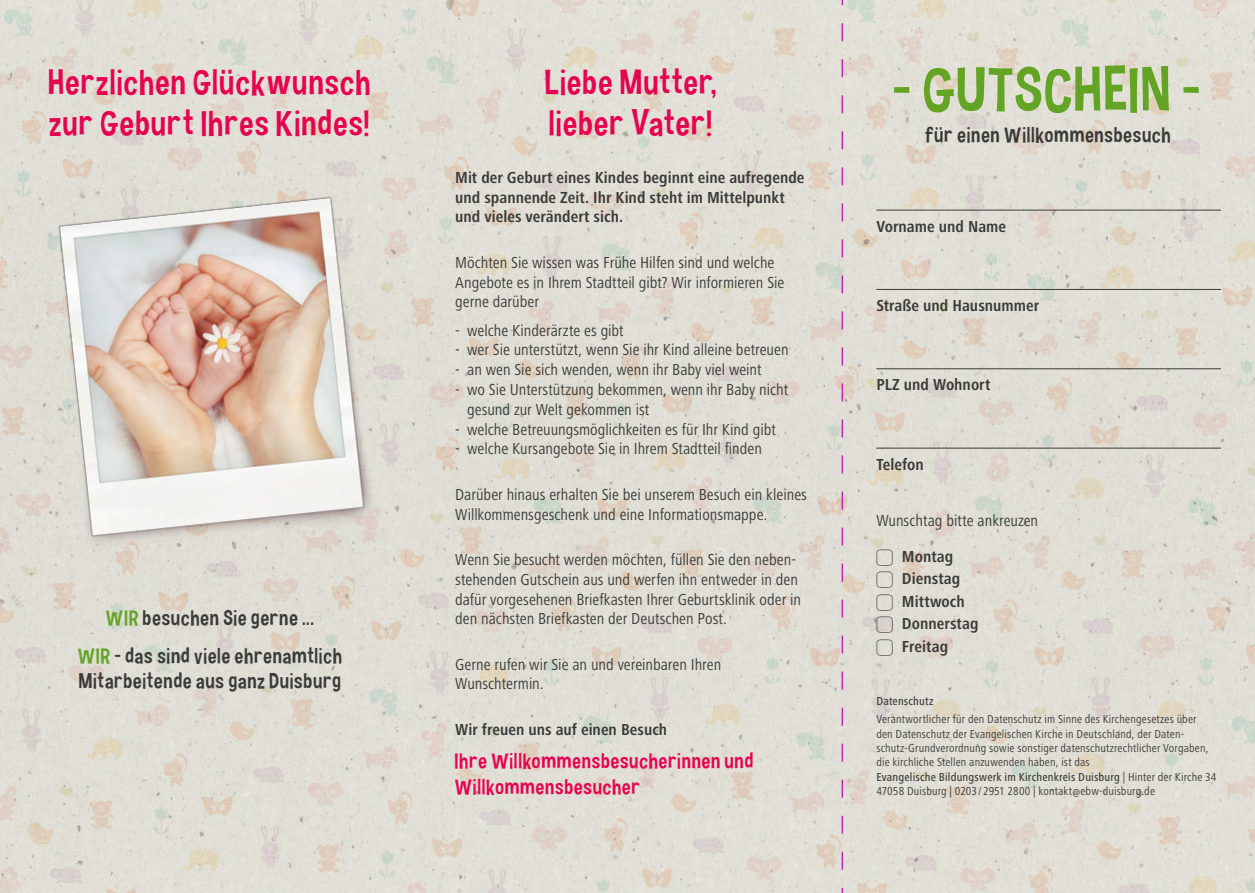
<style>
.page{position:relative;width:1255px;height:893px;background:#fff}
.page>*{position:absolute;margin:0;border:0;box-sizing:border-box;transform-origin:0 0}
.t1{font:61.5px "Hauracherell NC";letter-spacing:-.01em;color:#64a425}
.t2{font:34.5px/41.4px "Hauracherell NC";letter-spacing:.01em;color:#e50450}
.t3{font:21px/38px "Hauracherell NC";letter-spacing:.015em;color:#3a3a39;text-align:center}
.t4{font:21px/25.2px "Hauracherell NC";letter-spacing:.015em;color:#e50450}
.t5{font:condensed 16.5px/19.8px "Frutiger Next LT";color:#3a3a39}
.t6{font:700 condensed 16.5px/22.5px "Frutiger Next LT";color:#3a3a39}
.t7{font:condensed 12px/14.4px "Frutiger Next LT";letter-spacing:.01em;color:#3a3a39}
.t8{font:500 condensed 12px "Frutiger Next LT";letter-spacing:.01em;color:#3a3a39}
.s1{color:#64a425}
.s2{font-family:"European Pi Four";font-stretch:normal}
.s3{font-weight:700}
.s4{font-family:"European Pi Four";font-weight:400;font-stretch:normal}
.s5{font-weight:500}
</style>
<div class="page">
<img style="left:0;top:0;width:1254px;height:893px">
<img style="left:26px;top:174px;width:372px;height:387px">
<hr style="left:876px;top:210px;width:344px;height:1px;background:#3a3a39">
<hr style="left:876px;top:289px;width:344px;height:1px;background:#3a3a39">
<hr style="left:876px;top:368px;width:344px;height:1px;background:#3a3a39">
<hr style="left:876px;top:448px;width:344px;height:1px;background:#3a3a39">
<svg style="left:841px;top:0;width:2px;height:893px;background:#d59dca"></svg>
<h2 class="t2" style="left:49px;top:61px;width:324px">Herzlichen Glückwunsch zur Geburt Ihres Kindes!</h2>
<h2 class="t2" style="left:545px;top:61px;width:174px">Liebe Mutter, lieber Vater!</h2>
<p class="t3" style="left:78px;top:598px;width:266px"><span class="s1">WIR</span> besuchen Sie gerne ...<br><span class="s1">WIR</span> – das sind viele ehrenamtlich</p>
<p class="t3" style="left:79px;top:661px;width:264px">Mitarbeitende aus ganz Duisburg</p>
<p class="t6" style="left:455px;top:167px;width:351px;line-height:19.8px">Mit der Geburt eines Kindes beginnt eine aufregende und spannende Zeit. Ihr Kind steht im Mittelpunkt und vieles verändert sich.</p>
<p class="t5" style="left:455px;top:252px;width:331px">Möchten Sie wissen was Frühe Hilfen sind und welche<br>Angebote es in Ihrem Stadtteil gibt? Wir informieren Sie gerne darüber</p>
<p class="t5" style="left:455px;top:320px;width:170px">- welche Kinderärzte es gibt</p>
<p class="t5" style="left:455px;top:340px;width:335px">- wer Sie unterstützt, wenn Sie ihr Kind alleine betreuen</p>
<p class="t5" style="left:455px;top:360px;width:308px">- an wen Sie sich wenden, wenn ihr Baby viel weint</p>
<p class="t5" style="left:467px;top:380px;width:322px;text-indent:-12px">- wo Sie Unterstützung bekommen, wenn ihr Baby nicht gesund zur Welt gekommen ist</p>
<p class="t5" style="left:455px;top:419px;width:322px">- welche Betreuungsmöglichkeiten es für Ihr Kind gibt</p>
<p class="t5" style="left:455px;top:439px;width:308px">- welche Kursangebote Sie in Ihrem Stadtteil finden</p>
<p class="t5" style="left:455px;top:484px;width:353px">Darüber hinaus erhalten Sie bei unserem Besuch ein kleines<br>Willkommensgeschenk und eine Informationsmappe.</p>
<p class="t5" style="left:455px;top:550px;width:347px">Wenn Sie besucht werden möchten, füllen Sie den neben&shy;stehenden Gutschein aus und werfen ihn entweder in den dafür vorgesehenen Briefkasten Ihrer Geburtsklinik oder in den nächsten Briefkasten der Deutschen Post.</p>
<p class="t5" style="left:455px;top:654px;width:267px">Gerne rufen wir Sie an und vereinbaren Ihren<br>Wunschtermin.</p>
<p class="t6" style="left:455px;top:718px;width:213px">Wir freuen uns auf einen Besuch</p>
<p class="t4" style="left:455px;top:748px;width:300px">Ihre Willkommensbesucherinnen und<br>Willkommensbesucher</p>
<h1 class="t1" style="left:894px;top:51px;width:311px">– GUTSCHEIN –</h1>
<p class="t3" style="left:925px;top:115px;width:247px">für einen Willkommensbesuch</p>
<p class="t6" style="left:876px;top:215px;width:131px">Vorname und Name</p>
<p class="t6" style="left:876px;top:294px;width:164px">Straße und Hausnummer</p>
<p class="t6" style="left:876px;top:374px;width:116px">PLZ und Wohnort</p>
<p class="t6" style="left:876px;top:453px;width:49px">Telefon</p>
<p class="t5" style="left:876px;top:503px;width:163px;line-height:35.2px">Wunschtag bitte ankreuzen<br><span class="s2">X</span> <span class="s3">Montag</span></p>
<p class="t6" style="left:876px;top:567px;width:104px"><span class="s4">X</span> Dienstag<br><span class="s4">X</span> Mittwoch<br><span class="s4">X</span> Donnerstag<br><span class="s4">X</span> Freitag</p>
<p class="t8" style="left:876px;top:694px;width:58px">Datenschutz</p>
<p class="t7" style="left:876px;top:712px;width:341px">Verantwortlicher für den Datenschutz im Sinne des Kirchengesetzes über<br>den Datenschutz der Evangelischen Kirche in Deutschland, der Daten&shy;schutz-Grundverordnung sowie sonstiger datenschutzrechtlicher Vorgaben, die kirchliche Stellen anzuwenden haben, ist das<br><span class="s5">Evangelische Bildungswerk im Kirchenkreis Duisburg</span> | Hinter der Kirche 34<br>47058 Duisburg | 0203 / 2951 2800 | kontakt@ebw-duisburg.de</p>
</div>
